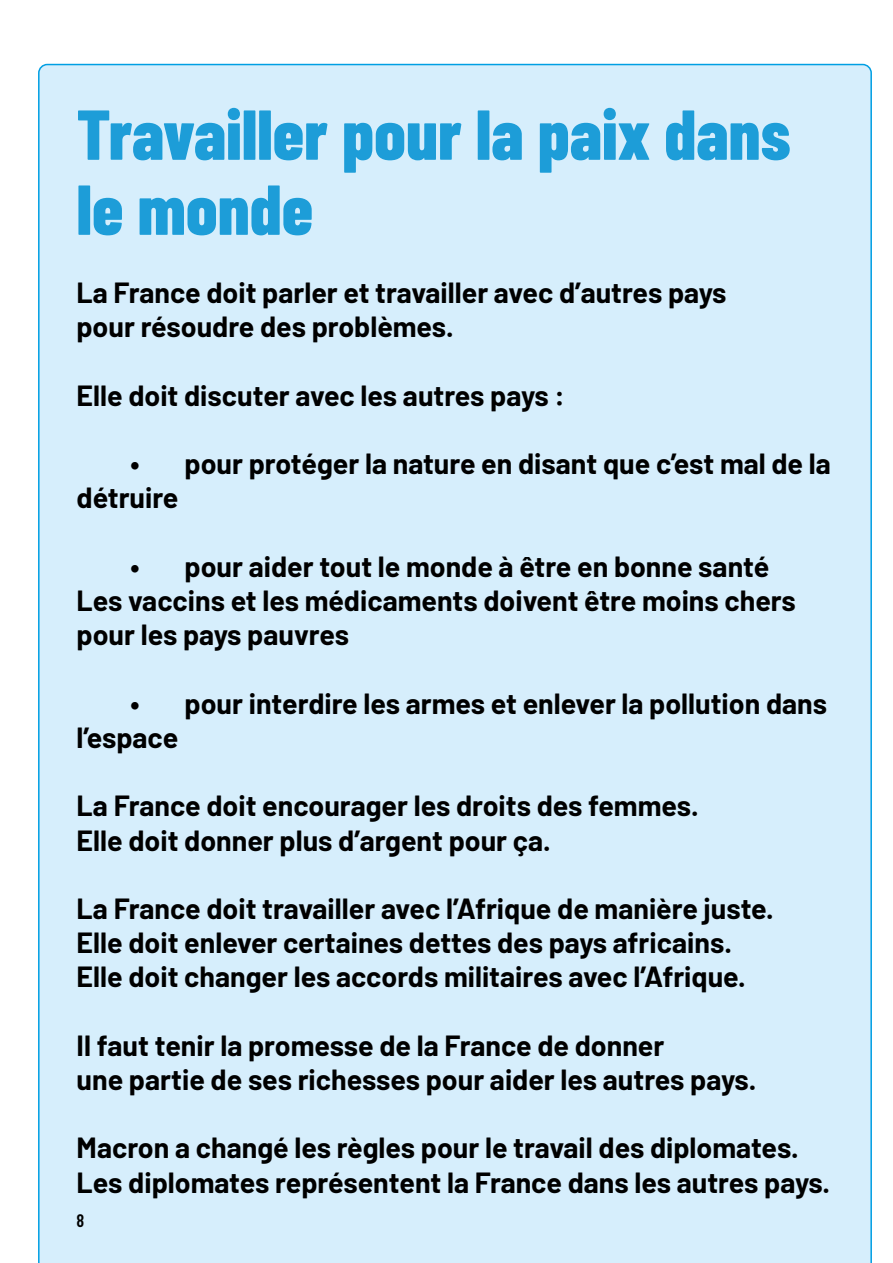
<style>
.page{position:relative;width:893px;height:1263px;background:#fff}
.page>*{position:absolute;margin:0;border:0;box-sizing:border-box;transform-origin:0 0}
.t1{font:800 70.5px/75px "Barlow Condensed";color:#1d9dd8}
.t2{font:700 28.5px/34.2px "Barlow";color:#000}
.t3{font:600 18px "Barlow Condensed";color:#000}
</style>
<div class="page">
<div style="left:38px;top:64px;width:834px;height:1199px;background:#d6eefc"></div>
<h1 class="t1" style="left:77px;top:94px;width:716px">Travailler pour la paix dans le monde</h1>
<p class="t2" style="left:77px;top:274px;width:651px">La France doit parler et travailler avec d’autres pays pour résoudre des problèmes.</p>
<p class="t2" style="left:77px;top:376px;width:490px">Elle doit discuter avec les autres pays :</p>
<p class="t2" style="left:77px;top:445px;width:756px;text-indent:54px">• pour protéger la nature en disant que c’est mal de la détruire</p>
<p class="t2" style="left:77px;top:547px;width:721px;text-indent:54px">• pour aider tout le monde à être en bonne santé<br>Les vaccins et les médicaments doivent être moins chers pour les pays pauvres</p>
<p class="t2" style="left:77px;top:684px;width:752px;text-indent:54px">• pour interdire les armes et enlever la pollution dans l’espace</p>
<p class="t2" style="left:77px;top:787px;width:624px">La France doit encourager les droits des femmes.<br>Elle doit donner plus d’argent pour ça.</p>
<p class="t2" style="left:77px;top:889px;width:699px">La France doit travailler avec l’Afrique de manière juste.<br>Elle doit enlever certaines dettes des pays africains.<br>Elle doit changer les accords militaires avec l’Afrique.</p>
<p class="t2" style="left:77px;top:1026px;width:681px">Il faut tenir la promesse de la France de donner<br>une partie de ses richesses pour aider les autres pays.</p>
<p class="t2" style="left:77px;top:1129px;width:755px">Macron a changé les règles pour le travail des diplomates.<br>Les diplomates représentent la France dans les autres pays.</p>
<p class="t3" style="left:77px;top:1208px;width:9px">8</p>
</div>
